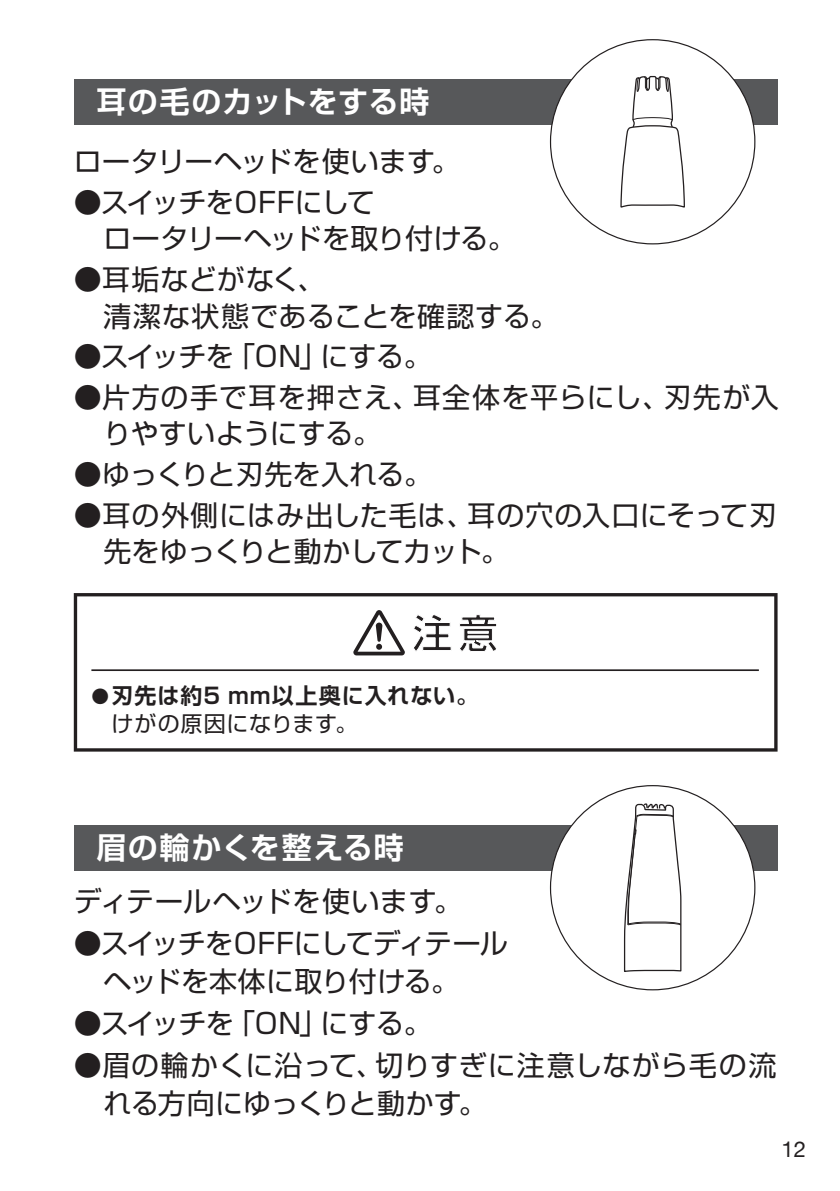
<style>
.page{position:relative;width:840px;height:1191px;background:#fff}
.page>*{position:absolute;margin:0;border:0;box-sizing:border-box;transform-origin:0 0}
.t1{font:700 30px "Shin Go Pro De";letter-spacing:.035em;color:#fff}
.t2{font:28px/36.4px "Shin Go Pro";letter-spacing:.01em;color:#231f20}
.t3{font:28px/36.4px "Shin Go Pro";letter-spacing:-.025em;color:#231f20}
.t4{font:28px/38px "Shin Go Pro";letter-spacing:-.03em;color:#231f20}
.t5{font:28px/36.4px "Shin Go Pro";letter-spacing:.03em;color:#231f20}
.t6{font:28px "Shin Go Pro";letter-spacing:-.01em;color:#231f20}
.t7{font:700 22px "Shin Go Pro De";letter-spacing:.045em;color:#231f20}
.t8{font:22px "Shin Go Pro";letter-spacing:.035em;color:#231f20}
.t9{font:22px "Helvetica Neue";color:#231f20}
.s1{font-family:"Shin Go Pro";font-weight:400;font-size:17.6px}
</style>
<div class="page">
<div style="left:74px;top:825px;width:703px;height:45px;background:#57585a"></div>
<div style="left:74px;top:79px;width:703px;height:46px;background:#57585a"></div>
<svg style="left:74px;top:593px;width:703px;height:158px"></svg>
<hr style="left:91px;top:669px;width:667px;height:2px;background:#231f20">
<svg style="left:353px;top:610px;width:51px;height:45px"></svg>
<svg style="left:412px;top:614px;width:39px;height:38px"></svg>
<svg style="left:458px;top:614px;width:39px;height:38px"></svg>
<div style="left:550px;top:40px;width:204px;height:204px;background:#fff;border-radius:50%"></div>
<svg style="left:620px;top:75px;width:65px;height:133px"></svg>
<div style="left:550px;top:785px;width:204px;height:204px;background:#fff;border-radius:50%"></div>
<svg style="left:623px;top:803px;width:58px;height:169px"></svg>
<p class="t1" style="left:96px;top:77px;width:334px">耳の毛のカットをする時</p>
<p class="t2" style="left:74px;top:140px;width:387px">ロータリーヘッドを使います。</p>
<p class="t3" style="left:103px;top:180px;width:414px;text-indent:-30px">●スイッチをOFFにして<br>ロータリーヘッドを取り付ける。</p>
<p class="t5" style="left:103px;top:258px;width:456px;text-indent:-30px">●耳垢などがなく、<br>清潔な状態であることを確認する。</p>
<p class="t3" style="left:74px;top:335px;width:359px">●スイッチを「ON」にする。</p>
<p class="t2" style="left:103px;top:375px;width:676px;text-indent:-30px">●片方の手で耳を押さえ、耳全体を平らにし、刃先が入りやすいようにする。</p>
<p class="t6" style="left:74px;top:451px;width:360px">●ゆっくりと刃先を入れる。</p>
<p class="t2" style="left:103px;top:493px;width:674px;text-indent:-30px">●耳の外側にはみ出した毛は、耳の穴の入口にそって刃先をゆっくりと動かしてカット。</p>
<p class="t7" style="left:91px;top:678px;width:388px"><span class="s1">●</span>刃先は約5 mm以上奥に入れない。</p>
<p class="t8" style="left:111px;top:706px;width:247px">けがの原因になります。</p>
<p class="t1" style="left:96px;top:823px;width:308px">眉の輪かくを整える時</p>
<p class="t2" style="left:74px;top:880px;width:389px">ディテールヘッドを使います。</p>
<p class="t4" style="left:103px;top:921px;width:406px;text-indent:-30px">●スイッチをOFFにしてディテールヘッドを本体に取り付ける。</p>
<p class="t3" style="left:74px;top:1002px;width:359px">●スイッチを「ON」にする。</p>
<p class="t2" style="left:103px;top:1043px;width:674px;line-height:38px;text-indent:-30px">●眉の輪かくに沿って、切りすぎに注意しながら毛の流れる方向にゆっくりと動かす。</p>
<p class="t9" style="left:781px;top:1133px;width:26px">12</p>
</div>
